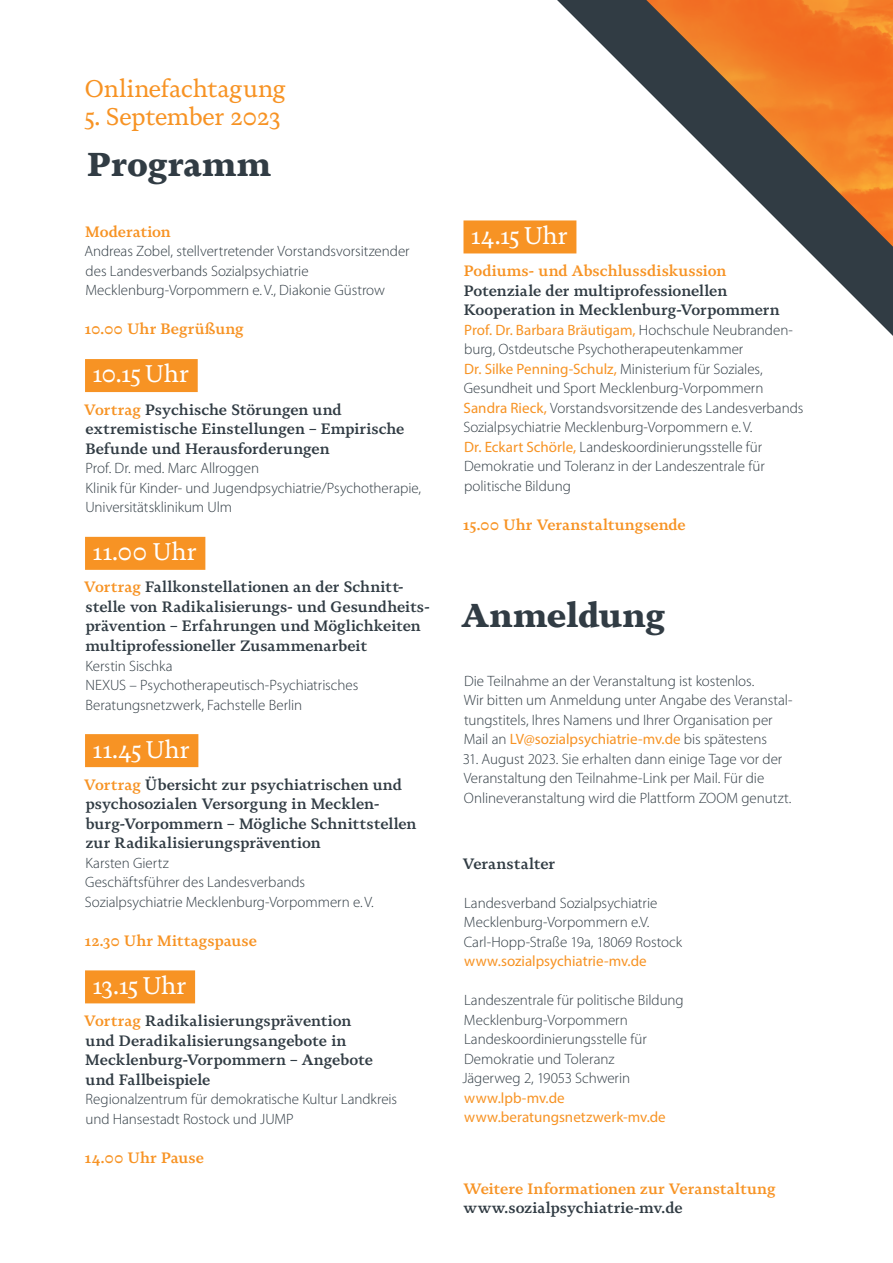
<style>
.page{position:relative;width:893px;height:1263px;background:#fff}
.page>*{position:absolute;margin:0;border:0;box-sizing:border-box;transform-origin:0 0}
.t1{font:900 33px "Novela";color:#313c44}
.t2{font:24px "Novela";letter-spacing:.01em;color:#fff}
.t3{font:24px "Novela";letter-spacing:-.01em;color:#f79324}
.t4{font:300 15px/19.5px "Myriad Pro";letter-spacing:-.005em;color:#313c44}
.t5{font:600 15px/19.5px "Novela";letter-spacing:-.005em;color:#313c44}
.t6{font:600 15px "Novela";color:#f79324}
.t7{font:15px/19.5px "Myriad Pro";color:#f79324}
.s1{color:#f79324}
.s2{font-weight:400;color:#f79324}
</style>
<div class="page">
<svg style="left:557px;top:0;width:336px;height:336px"></svg>
<div style="left:85px;top:359px;width:113px;height:33px;background:#f79324"></div>
<div style="left:85px;top:537px;width:120px;height:33px;background:#f79324"></div>
<div style="left:85px;top:734px;width:113px;height:33px;background:#f79324"></div>
<div style="left:85px;top:970px;width:110px;height:33px;background:#f79324"></div>
<div style="left:463px;top:220px;width:113px;height:33px;background:#f79324"></div>
<h2 class="t3" style="left:85px;top:74px;width:203px">Onlinefachtagung</h2>
<h2 class="t3" style="left:84px;top:102px;width:198px">5. September 2023</h2>
<h1 class="t1" style="left:87px;top:143px;width:185px">Programm</h1>
<p class="t6" style="left:85px;top:222px;width:87px">Moderation</p>
<p class="t4" style="left:84px;top:242px;width:327px">Andreas Zobel, stellvertretender Vorstandsvorsitzender des Landesverbands Sozialpsychiatrie<br>Mecklenburg-Vorpommern e.V., Diakonie Güstrow</p>
<p class="t6" style="left:85px;top:320px;width:161px">10.00 Uhr Begrüßung</p>
<h2 class="t2" style="left:92px;top:359px;width:98px">10.15 Uhr</h2>
<p class="t5" style="left:84px;top:399px;width:322px"><span class="s1">Vortrag</span> Psychische Störungen und extremistische Einstellungen – Empirische<br>Befunde und Herausforderungen</p>
<p class="t4" style="left:85px;top:458px;width:337px">Prof. Dr. med. Marc Allroggen<br>Klinik für Kinder- und Jugendpsychiatrie/Psychotherapie,<br>Universitätsklinikum Ulm</p>
<h2 class="t2" style="left:92px;top:537px;width:106px">11.00 Uhr</h2>
<p class="t5" style="left:84px;top:577px;width:347px"><span class="s1">Vortrag</span> Fallkonstellationen an der Schnitt&shy;stelle von Radikalisierungs- und Gesundheits&shy;prävention – Erfahrungen und Möglichkeiten multiprofessioneller Zusammenarbeit</p>
<p class="t4" style="left:86px;top:656px;width:274px">Kerstin Sischka<br>NEXUS – Psychotherapeutisch-Psychiatrisches<br>Beratungsnetzwerk, Fachstelle Berlin</p>
<h2 class="t2" style="left:92px;top:734px;width:99px">11.45 Uhr</h2>
<p class="t5" style="left:84px;top:774px;width:334px"><span class="s1">Vortrag</span> Übersicht zur psychiatrischen und psychosozialen Versorgung in Mecklen&shy;burg-Vorpommern – Mögliche Schnittstellen zur Radikalisierungsprävention</p>
<p class="t4" style="left:85px;top:853px;width:290px">Karsten Giertz<br>Geschäftsführer des Landesverbands<br>Sozialpsychiatrie Mecklenburg-Vorpommern e.V.</p>
<p class="t6" style="left:85px;top:931px;width:174px">12.30 Uhr Mittagspause</p>
<h2 class="t2" style="left:92px;top:970px;width:96px">13.15 Uhr</h2>
<p class="t5" style="left:84px;top:1011px;width:290px"><span class="s1">Vortrag</span> Radikalisierungsprävention und Deradikalisierungsangebote in<br>Mecklenburg-Vorpommern – Angebote und Fallbeispiele</p>
<p class="t4" style="left:85px;top:1089px;width:313px">Regionalzentrum für demokratische Kultur Landkreis und Hansestadt Rostock und JUMP</p>
<p class="t6" style="left:85px;top:1148px;width:121px">14.00 Uhr Pause</p>
<h2 class="t2" style="left:471px;top:221px;width:99px">14.15 Uhr</h2>
<p class="t6" style="left:464px;top:261px;width:264px">Podiums- und Abschlussdiskussion</p>
<p class="t5" style="left:464px;top:280px;width:317px">Potenziale der multiprofessionellen<br>Kooperation in Mecklenburg-Vorpommern</p>
<p class="t4" style="left:463px;top:320px;width:341px"><span class="s2">Prof. Dr. Barbara Bräutigam,</span> Hochschule Neubranden&shy;burg, Ostdeutsche Psychotherapeutenkammer<br><span class="s2">Dr. Silke Penning-Schulz,</span> Ministerium für Soziales, Gesundheit und Sport Mecklenburg-Vorpommern <span class="s2">Sandra Rieck,</span> Vorstandsvorsitzende des Landesverbands Sozialpsychiatrie Mecklenburg-Vorpommern e.V.<br><span class="s2">Dr. Eckart Schörle,</span> Landeskoordinierungsstelle für Demokratie und Toleranz in der Landeszentrale für politische Bildung</p>
<p class="t6" style="left:463px;top:515px;width:224px">15.00 Uhr Veranstaltungsende</p>
<h1 class="t1" style="left:461px;top:594px;width:205px">Anmeldung</h1>
<p class="t4" style="left:464px;top:671px;width:330px">Die Teilnahme an der Veranstaltung ist kostenlos.<br>Wir bitten um Anmeldung unter Angabe des Veranstal&shy;tungstitels, Ihres Namens und Ihrer Organisation per Mail an <span class="s2">LV@sozialpsychiatrie-mv.de</span> bis spätestens</p>
<p class="t4" style="left:463px;top:749px;width:330px">31. August 2023. Sie erhalten dann einige Tage vor der<br>Veranstaltung den Teilnahme-Link per Mail. Für die<br>Onlineveranstaltung wird die Plattform ZOOM genutzt.</p>
<p class="t5" style="left:463px;top:853px;width:94px">Veranstalter</p>
<p class="t4" style="left:464px;top:893px;width:220px">Landesverband Sozialpsychiatrie<br>Mecklenburg-Vorpommern e.V.<br>Carl-Hopp-Straße 19a, 18069 Rostock</p>
<p class="t7" style="left:464px;top:951px;width:184px">www.sozialpsychiatrie-mv.de</p>
<p class="t4" style="left:462px;top:990px;width:223px">Landeszentrale für politische Bildung<br>Mecklenburg-Vorpommern<br>Landeskoordinierungsstelle für<br>Demokratie und Toleranz<br>Jägerweg 2, 19053 Schwerin</p>
<p class="t7" style="left:464px;top:1088px;width:203px">www.lpb-mv.de www.beratungsnetzwerk-mv.de</p>
<p class="t6" style="left:463px;top:1179px;width:314px">Weitere Informationen zur Veranstaltung</p>
<p class="t5" style="left:463px;top:1198px;width:221px">www.sozialpsychiatrie-mv.de</p>
</div>
